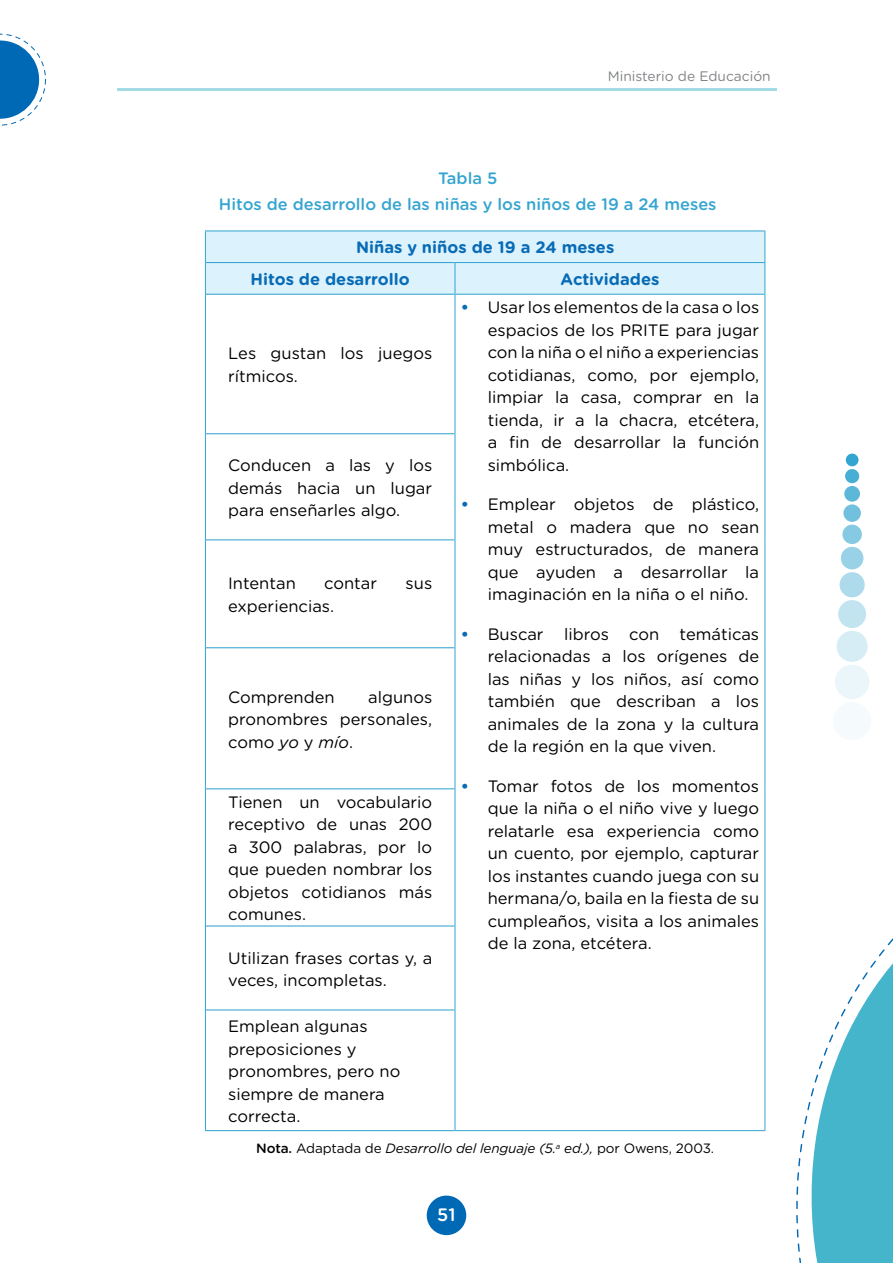
<style>
.page{position:relative;width:893px;height:1263px;background:#fff}
.page>*{position:absolute;margin:0;border:0;box-sizing:border-box;transform-origin:0 0}
.t1{font:500 18px "Gotham Rounded";color:#fff}
.t2{font:16.5px/22.5px "Gotham Rounded";color:#000;text-align:justify}
.t3{font:500 16.5px/26.7px "Gotham Rounded";color:#34a5d0;text-align:center}
.t4{font:700 16.5px/31.7px "Gotham Rounded";color:#086bb5}
.t5{font:13.8px "Gotham Rounded";color:#808285}
.t6{font:italic 13.5px "Gotham Rounded";letter-spacing:-.01em;color:#000}
.s1{font-style:italic}
.s2{font-weight:700;color:#086bb5}
.s3{font-weight:500;font-style:normal}
.s4{font-style:normal}
</style>
<div class="page">
<svg style="left:796px;top:938px;width:97px;height:325px"></svg>
<svg style="left:0;top:34px;width:46px;height:92px"></svg>
<div style="left:833px;top:702px;width:38px;height:38px;background:#f5fafc;border-radius:50%"></div>
<div style="left:835px;top:665px;width:34px;height:34px;background:#ebf6fa;border-radius:50%"></div>
<div style="left:837px;top:631px;width:31px;height:31px;background:#d7edf5;border-radius:50%"></div>
<div style="left:838px;top:600px;width:28px;height:28px;background:#c2e4f0;border-radius:50%"></div>
<div style="left:840px;top:572px;width:25px;height:25px;background:#aedbec;border-radius:50%"></div>
<div style="left:841px;top:547px;width:22px;height:22px;background:#99d2e7;border-radius:50%"></div>
<div style="left:842px;top:525px;width:20px;height:19px;background:#85c9e2;border-radius:50%"></div>
<svg style="left:844px;top:486px;width:16px;height:16px"></svg>
<div style="left:845px;top:469px;width:14px;height:14px;background:#48aed4;border-radius:50%"></div>
<div style="left:846px;top:454px;width:12px;height:12px;background:#34a5d0;border-radius:50%"></div>
<svg style="left:843px;top:504px;width:18px;height:18px"></svg>
<div style="left:427px;top:1195px;width:39px;height:40px;background:#0069b5;border-radius:50%"></div>
<hr style="left:117px;top:88px;width:659px;height:3px;background:#45b5cb">
<div style="left:206px;top:231px;width:558px;height:63px;background:#dcf2fd"></div>
<hr style="left:206px;top:294px;width:248px;height:1px;background:#34a5d0">
<hr style="left:206px;top:433px;width:248px;height:1px;background:#34a5d0">
<hr style="left:206px;top:539px;width:248px;height:1px;background:#34a5d0">
<hr style="left:206px;top:647px;width:248px;height:1px;background:#34a5d0">
<hr style="left:206px;top:788px;width:248px;height:1px;background:#34a5d0">
<hr style="left:206px;top:925px;width:248px;height:1px;background:#34a5d0">
<hr style="left:206px;top:1009px;width:248px;height:1px;background:#34a5d0">
<hr style="left:205px;top:1130px;width:249px;height:1px;background:#34a5d0">
<hr style="left:205px;top:263px;width:1px;height:31px;background:#34a5d0">
<hr style="left:205px;top:294px;width:1px;height:140px;background:#34a5d0">
<hr style="left:205px;top:434px;width:1px;height:106px;background:#34a5d0">
<hr style="left:205px;top:540px;width:1px;height:108px;background:#34a5d0">
<hr style="left:205px;top:648px;width:1px;height:141px;background:#34a5d0">
<hr style="left:205px;top:789px;width:1px;height:137px;background:#34a5d0">
<hr style="left:205px;top:926px;width:1px;height:84px;background:#34a5d0">
<hr style="left:205px;top:1010px;width:1px;height:120px;background:#34a5d0">
<hr style="left:454px;top:263px;width:1px;height:31px;background:#34a5d0">
<hr style="left:764px;top:263px;width:1px;height:31px;background:#34a5d0">
<hr style="left:205px;top:230px;width:250px;height:1px;background:#34a5d0">
<hr style="left:205px;top:231px;width:1px;height:32px;background:#34a5d0">
<hr style="left:455px;top:230px;width:310px;height:1px;background:#34a5d0">
<hr style="left:764px;top:231px;width:1px;height:31px;background:#34a5d0">
<hr style="left:454px;top:262px;width:311px;height:1px;background:#34a5d0">
<hr style="left:206px;top:262px;width:248px;height:1px;background:#34a5d0">
<hr style="left:454px;top:294px;width:311px;height:1px;background:#34a5d0">
<hr style="left:454px;top:295px;width:1px;height:139px;background:#34a5d0">
<hr style="left:764px;top:295px;width:1px;height:139px;background:#34a5d0">
<hr style="left:454px;top:434px;width:1px;height:106px;background:#34a5d0">
<hr style="left:764px;top:434px;width:1px;height:106px;background:#34a5d0">
<hr style="left:454px;top:540px;width:1px;height:108px;background:#34a5d0">
<hr style="left:764px;top:540px;width:1px;height:108px;background:#34a5d0">
<hr style="left:454px;top:648px;width:1px;height:141px;background:#34a5d0">
<hr style="left:764px;top:648px;width:1px;height:141px;background:#34a5d0">
<hr style="left:454px;top:789px;width:1px;height:137px;background:#34a5d0">
<hr style="left:764px;top:789px;width:1px;height:137px;background:#34a5d0">
<hr style="left:454px;top:926px;width:1px;height:84px;background:#34a5d0">
<hr style="left:764px;top:926px;width:1px;height:84px;background:#34a5d0">
<hr style="left:454px;top:1010px;width:1px;height:120px;background:#34a5d0">
<hr style="left:764px;top:1010px;width:1px;height:120px;background:#34a5d0">
<hr style="left:454px;top:1130px;width:311px;height:1px;background:#34a5d0">
<p class="t5" style="left:608px;top:67px;width:164px">Ministerio de Educación</p>
<p class="t3" style="left:219px;top:164px;width:499px">Tabla 5<br>Hitos de desarrollo de las niñas y los niños de 19 a 24 meses</p>
<p class="t4" style="left:251px;top:231px;width:365px;text-indent:105px">Niñas y niños de 19 a 24 meses<br>Hitos de desarrollo</p>
<p class="t4" style="left:560px;top:263px;width:100px">Actividades</p>
<p class="t2" style="left:228px;top:341px;width:206px">Les gustan los juegos rítmicos.</p>
<p class="t2" style="left:228px;top:453px;width:206px">Conducen a las y los demás hacia un lugar para enseñarles algo.</p>
<p class="t2" style="left:228px;top:571px;width:69px">Intentan</p>
<p class="t2" style="left:324px;top:571px;width:54px">contar</p>
<p class="t2" style="left:406px;top:571px;width:28px">sus</p>
<p class="t2" style="left:228px;top:594px;width:108px">experiencias.</p>
<p class="t2" style="left:228px;top:685px;width:206px;text-indent:140px">algunos pronombres personales, como <span class="s1">yo</span> y <span class="s1">mío</span>.</p>
<p class="t2" style="left:228px;top:685px;width:108px">Comprenden</p>
<p class="t2" style="left:228px;top:790px;width:206px">Tienen un vocabulario receptivo de unas 200 a 300 palabras, por lo que pueden nombrar los objetos cotidianos más comunes.</p>
<p class="t2" style="left:228px;top:946px;width:206px">Utilizan frases cortas y, a veces, incompletas.</p>
<p class="t2" style="left:228px;top:1014px;width:174px;text-align:left">Emplean algunas preposiciones y pronombres, pero no siempre de manera correcta.</p>
<p class="t2" style="left:488px;top:295px;width:273px;text-indent:-27px"><span class="s2">•</span> Usar los elementos de la casa o los espacios de los PRITE para jugar con la niña o el niño a experiencias cotidianas, como, por ejemplo, limpiar la casa, comprar en la tienda, ir a la chacra, etcétera, a fin de desarrollar la función simbólica.</p>
<p class="t2" style="left:488px;top:492px;width:273px;text-indent:-27px"><span class="s2">•</span> Emplear objetos de plástico, metal o madera que no sean muy estructurados, de manera que ayuden a desarrollar la imaginación en la niña o el niño.</p>
<p class="t2" style="left:488px;top:622px;width:273px;text-indent:-27px"><span class="s2">•</span> Buscar libros con temáticas relacionadas a los orígenes de las niñas y los niños, así como también que describan a los animales de la zona y la cultura de la región en la que viven.</p>
<p class="t2" style="left:488px;top:774px;width:273px;text-indent:-27px"><span class="s2">•</span> Tomar fotos de los momentos que la niña o el niño vive y luego relatarle esa experiencia como un cuento, por ejemplo, capturar los instantes cuando juega con su hermana/o, baila en la fiesta de su cumpleaños, visita a los animales de la zona, etcétera.</p>
<p class="t6" style="left:256px;top:1139px;width:460px"><span class="s3">Nota.</span> <span class="s4">Adaptada de</span> Desarrollo del lenguaje (5.<sup>a</sup> ed.), <span class="s4">por Owens, 2003.</span></p>
<p class="t1" style="left:437px;top:1202px;width:20px">51</p>
</div>
